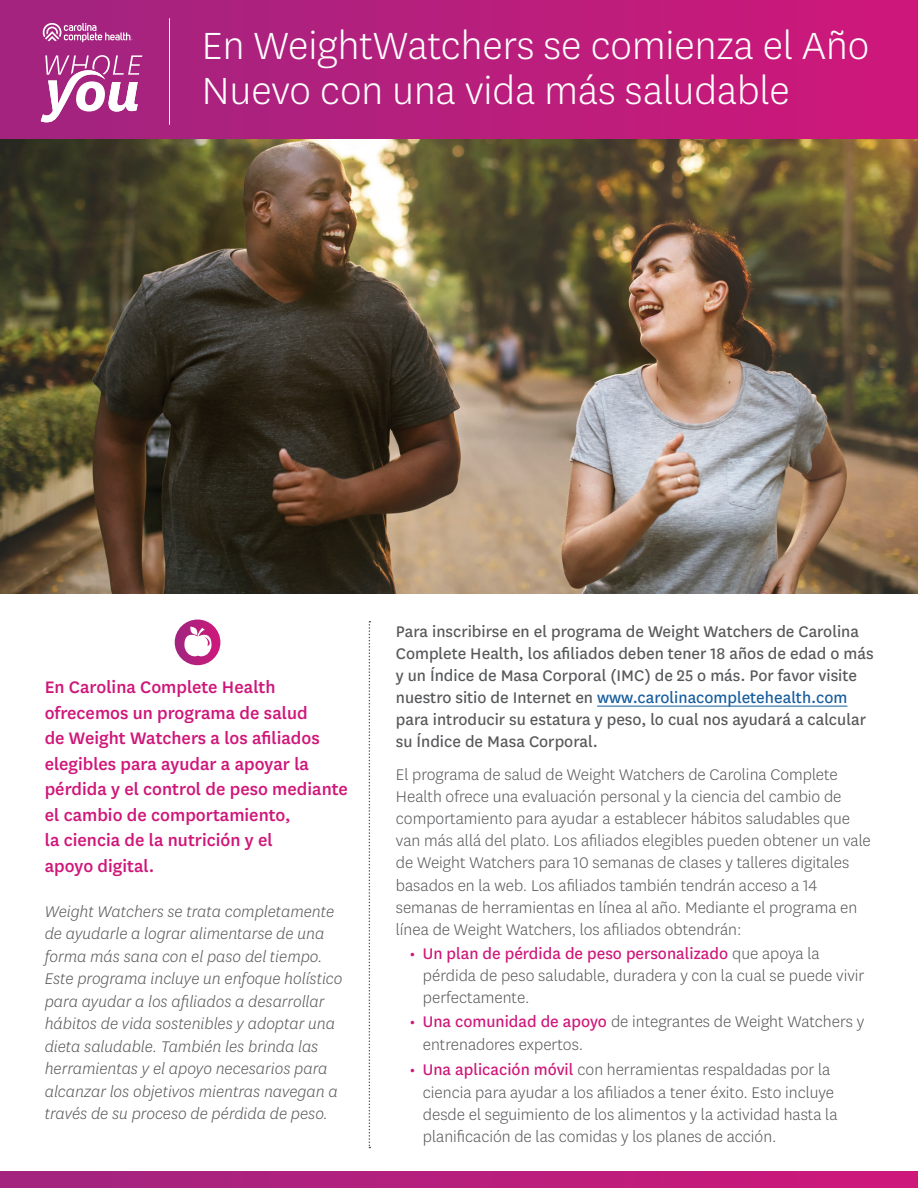
<style>
.page{position:relative;width:918px;height:1188px;background:#fff}
.page>*{position:absolute;margin:0;border:0;box-sizing:border-box;transform-origin:0 0}
.t1{font:300 44.25px/45px "Centene Sans";color:#fff}
.t2{font:500 19.5px/25.5px "Centene Sans";color:#cf1679}
.t3{font:300 18px/22px "Centene Sans";color:#57585a}
.t4{font:italic 300 18px/22.5px "Centene Sans";color:#57585a}
.t5{font:18px/22px "Centene Sans";color:#57585a}
.s1{color:#175d9e}
.s2{font-weight:500;color:#cf1679}
.s3{font-weight:400;color:#cf1679}
</style>
<div class="page">
<div style="left:0;top:0;width:918px;height:140px;background:linear-gradient(to right,#a02580,#ce187a)"></div>
<svg style="left:41px;top:55px;width:101px;height:67px"></svg>
<hr style="left:169px;top:18px;width:1px;height:107px;background:#fff">
<svg style="left:43px;top:23px;width:90px;height:19px;background:#bc5ea1"></svg>
<svg style="left:369px;top:621px;width:1px;height:527px"></svg>
<hr style="left:597px;top:706px;width:250px;height:1px;background:#175d9e">
<div style="left:0;top:1172px;width:918px;height:16px;background:linear-gradient(to right,#a0257f,#ce187a)"></div>
<img style="left:0;top:140px;width:918px;height:454px">
<svg style="left:175px;top:620px;width:45px;height:45px"></svg>
<svg style="left:184px;top:627px;width:29px;height:29px"></svg>
<h1 class="t1" style="left:202px;top:22px;width:669px">En WeightWatchers se comienza el Año<br>Nuevo con una vida más saludable</h1>
<p class="t2" style="left:45px;top:673px;width:305px">En Carolina Complete Health ofrecemos un programa de salud<br>de Weight Watchers a los afiliados elegibles para ayudar a apoyar la pérdida y el control de peso mediante el cambio de comportamiento,<br>la ciencia de la nutrición y el<br>apoyo digital.</p>
<p class="t4" style="left:45px;top:900px;width:299px">Weight Watchers se trata completamente de ayudarle a lograr alimentarse de una forma más sana con el paso del tiempo.<br>Este programa incluye un enfoque holístico para ayudar a los afiliados a desarrollar hábitos de vida sostenibles y adoptar una dieta saludable. También les brinda las herramientas y el apoyo necesarios para alcanzar los objetivos mientras navegan a través de su proceso de pérdida de peso.</p>
<p class="t5" style="left:396px;top:619px;width:479px">Para inscribirse en el programa de Weight Watchers de Carolina Complete Health, los afiliados deben tener 18 años de edad o más y un Índice de Masa Corporal (IMC) de 25 o más. Por favor visite nuestro sitio de Internet en <span class="s1">www.carolinacompletehealth.com </span>para introducir su estatura y peso, lo cual nos ayudará a calcular su Índice de Masa Corporal.</p>
<p class="t3" style="left:396px;top:763px;width:476px">El programa de salud de Weight Watchers de Carolina Complete Health ofrece una evaluación personal y la ciencia del cambio de comportamiento para ayudar a establecer hábitos saludables que van más allá del plato. Los afiliados elegibles pueden obtener un vale de Weight Watchers para 10 semanas de clases y talleres digitales basados en la web. Los afiliados también tendrán acceso a 14 semanas de herramientas en línea al año. Mediante el programa en línea de Weight Watchers, los afiliados obtendrán:</p>
<p class="t3" style="left:423px;top:942px;width:443px;text-indent:-14px"><span class="s2">•</span> <span class="s3">Un plan de pérdida de peso personalizado</span> que apoya la pérdida de peso saludable, duradera y con la cual se puede vivir perfectamente.</p>
<p class="t3" style="left:423px;top:1010px;width:443px;line-height:22.5px;text-indent:-14px"><span class="s2">•</span> <span class="s3">Una comunidad de apoyo</span> de integrantes de Weight Watchers y entrenadores expertos.</p>
<p class="t3" style="left:423px;top:1058px;width:416px;text-indent:-14px"><span class="s2">•</span> <span class="s3">Una aplicación móvil</span> con herramientas respaldadas por la ciencia para ayudar a los afiliados a tener éxito. Esto incluye desde el seguimiento de los alimentos y la actividad hasta la planificación de las comidas y los planes de acción.</p>
</div>
